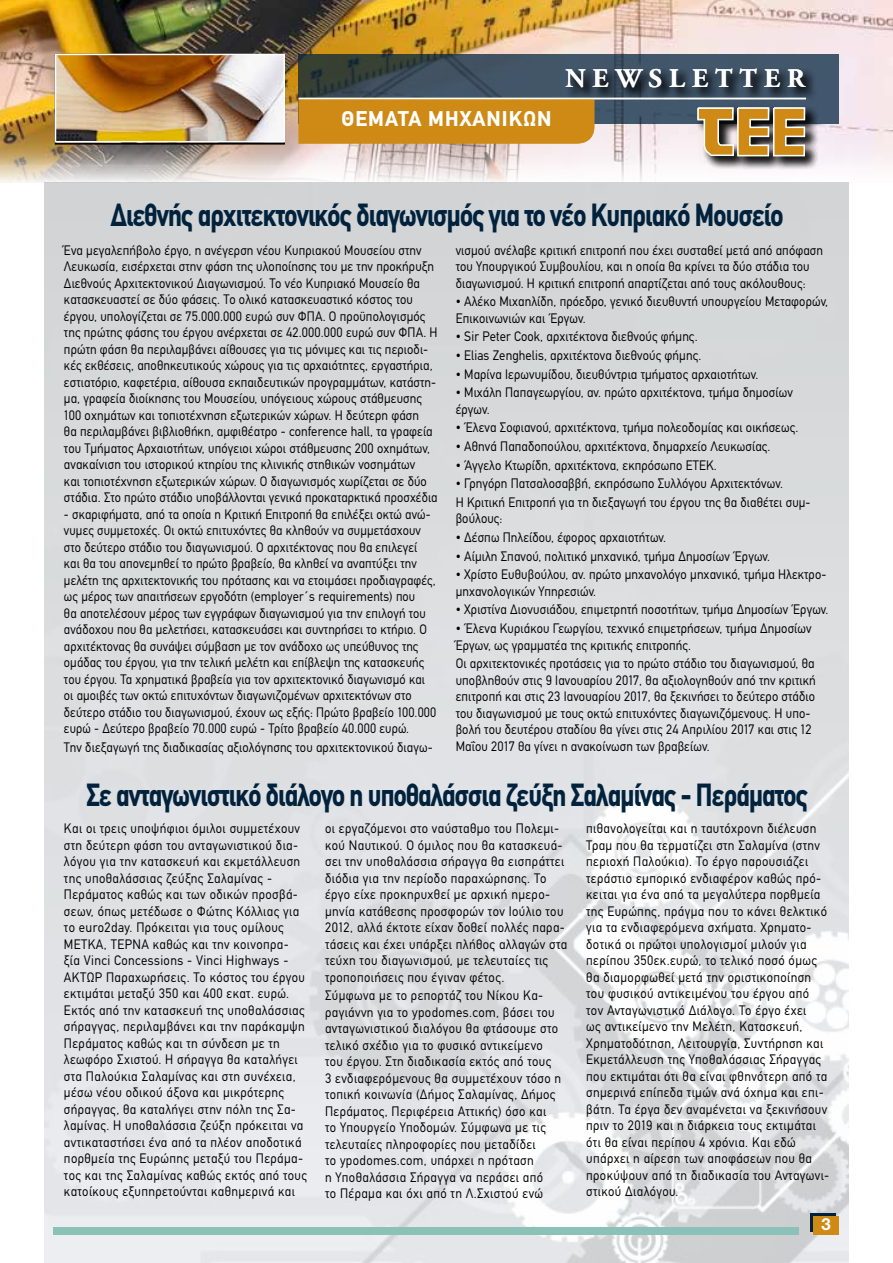
<style>
.page{position:relative;width:893px;height:1263px;background:#fff}
.page>*{position:absolute;margin:0;border:0;box-sizing:border-box;transform-origin:0 0}
.t1{font:700 31.5px "CF Din";letter-spacing:-.03em;color:#00223d;scale:.82 1}
.t2{font:700 27px "CF Garamond";letter-spacing:.26em;color:#fff}
.t3{font:700 21px "CF Din";letter-spacing:.05em;color:#fff}
.t4{font:700 18px "Helvetica Neue Greek";color:#fff}
.t5{font:13.5px/16.5px "CF Din";letter-spacing:.03em;color:#000;scale:.94 1}
.t6{font:13.5px/16.5px "CF Din";letter-spacing:.01em;color:#000;scale:.93 1}
.t7{font:13.5px/16.5px "CF Din";letter-spacing:.01em;color:#000;scale:.92 1}
</style>
<div class="page">
<img style="left:44px;top:183px;width:805px;height:1080px">
<img style="left:0;top:165px;width:849px;height:18px">
<img style="left:0;top:0;width:893px;height:165px">
<svg style="left:299px;top:54px;width:540px;height:69px;background:#3e4f5d"></svg>
<div style="left:55px;top:54px;width:230px;height:91px;border:2px solid #000"></div>
<div style="left:565px;top:67px;width:254px;height:35px;background:#000;opacity:.75"></div>
<div style="left:695px;top:105px;width:53px;height:65px;background:#000;opacity:.75"></div>
<div style="left:735px;top:105px;width:48px;height:65px;background:#000;opacity:.75"></div>
<div style="left:771px;top:105px;width:48px;height:65px;background:#000;opacity:.75"></div>
<svg style="left:696px;top:107px;width:110px;height:50px;background:#b69257"></svg>
<img style="left:58px;top:57px;width:224px;height:82px">
<div style="left:55px;top:54px;width:230px;height:88px;border:2px solid #fff"></div>
<div style="left:299px;top:99px;width:297px;height:45px;background:#ce8a14"></div>
<hr style="left:299px;top:98px;width:507px;height:1px;background:#fff">
<div style="left:810px;top:1214px;width:26px;height:18px;background:#00223d"></div>
<div style="left:813px;top:1216px;width:26px;height:18px;background:#ce8a14"></div>
<div style="left:53px;top:1227px;width:746px;height:7px;background:#8cc1b8"></div>
<h3 class="t3" style="left:342px;top:108px;width:211px">ΘΕΜΑΤΑ ΜΗΧΑΝΙΚΩΝ</h3>
<h2 class="t2" style="left:565px;top:65px;width:241px">NEWSLETTER</h2>
<h1 class="t1" style="left:111px;top:197px;width:822px">Διεθνής αρχιτεκτονικός διαγωνισμός για το νέο Κυπριακό Μουσείο</h1>
<p class="t6" style="left:64px;top:242px;width:403px">Ένα μεγαλεπήβολο έργο, η ανέγερση νέου Κυπριακού Μουσείου στην Λευκωσία, εισέρχεται στην φάση της υλοποίησης του με την προκήρυξη Διεθνούς Αρχιτεκτονικού Διαγωνισμού. Το νέο Κυπριακό Μουσείο θα κατασκευαστεί σε δύο φάσεις. Το ολικό κατασκευαστικό κόστος του έργου, υπολογίζεται σε 75.000.000 ευρώ συν ΦΠΑ. Ο προϋπολογισμός της πρώτης φάσης του έργου ανέρχεται σε 42.000.000 ευρώ συν ΦΠΑ. Η πρώτη φάση θα περιλαμβάνει αίθουσες για τις μόνιμες και τις περιοδι&shy;κές εκθέσεις, αποθηκευτικούς χώρους για τις αρχαιότητες, εργαστήρια, εστιατόριο, καφετέρια, αίθουσα εκπαιδευτικών προγραμμάτων, κατάστη&shy;μα, γραφεία διοίκησης του Μουσείου, υπόγειους χώρους στάθμευσης 100 οχημάτων και τοπιοτέχνηση εξωτερικών χώρων. Η δεύτερη φάση<br>θα περιλαμβάνει βιβλιοθήκη, αμφιθέατρο - conference hall, τα γραφεία του Τμήματος Αρχαιοτήτων, υπόγειοι χώροι στάθμευσης 200 οχημάτων, ανακαίνιση του ιστορικού κτηρίου της κλινικής στηθικών νοσημάτων<br>και τοπιοτέχνηση εξωτερικών χώρων. Ο διαγωνισμός χωρίζεται σε δύο στάδια. Στο πρώτο στάδιο υποβάλλονται γενικά προκαταρκτικά προσχέδια</p>
<p class="t7" style="left:64px;top:506px;width:406px">- σκαριφήματα, από τα οποία η Κριτική Επιτροπή θα επιλέξει οκτώ ανώ&shy;νυμες συμμετοχές. Οι οκτώ επιτυχόντες θα κληθούν να συμμετάσχουν στο δεύτερο στάδιο του διαγωνισμού. Ο αρχιτέκτονας που θα επιλεγεί και θα του απονεμηθεί το πρώτο βραβείο, θα κληθεί να αναπτύξει την μελέτη της αρχιτεκτονικής του πρότασης και να ετοιμάσει προδιαγραφές, ως μέρος των απαιτήσεων εργοδότη (employer´s requirements) που<br>θα αποτελέσουν μέρος των εγγράφων διαγωνισμού για την επιλογή του ανάδοχου που θα μελετήσει, κατασκευάσει και συντηρήσει το κτήριο. Ο αρχιτέκτονας θα συνάψει σύμβαση με τον ανάδοχο ως υπεύθυνος της ομάδας του έργου, για την τελική μελέτη και επίβλεψη της κατασκευής του έργου. Τα χρηματικά βραβεία για τον αρχιτεκτονικό διαγωνισμό και οι αμοιβές των οκτώ επιτυχόντων διαγωνιζομένων αρχιτεκτόνων στο δεύτερο στάδιο του διαγωνισμού, έχουν ως εξής: Πρώτο βραβείο 100.000 ευρώ - Δεύτερο βραβείο 70.000 ευρώ - Τρίτο βραβείο 40.000 ευρώ.</p>
<p class="t6" style="left:64px;top:739px;width:398px">Την διεξαγωγή της διαδικασίας αξιολόγησης του αρχιτεκτονικού διαγω-</p>
<p class="t6" style="left:456px;top:242px;width:397px">νισμού ανέλαβε κριτική επιτροπή που έχει συσταθεί μετά από απόφαση του Υπουργικού Συμβουλίου, και η οποία θα κρίνει τα δύο στάδια του διαγωνισμού. Η κριτική επιτροπή απαρτίζεται από τους ακόλουθους:</p>
<p class="t6" style="left:456px;top:293px;width:402px">• Αλέκο Μιχαηλίδη, πρόεδρο, γενικό διευθυντή υπουργείου Μεταφορών,<br>Επικοινωνιών και Έργων.</p>
<p class="t6" style="left:456px;top:329px;width:262px">• Sir Peter Cook, αρχιτέκτονα διεθνούς φήμης.</p>
<p class="t6" style="left:456px;top:347px;width:266px">• Elias Zenghelis, αρχιτέκτονα διεθνούς φήμης.</p>
<p class="t6" style="left:456px;top:366px;width:327px">• Μαρίνα Ιερωνυμίδου, διευθύντρια τμήματος αρχαιοτήτων.</p>
<p class="t6" style="left:456px;top:384px;width:364px">• Μιχάλη Παπαγεωργίου, αν. πρώτο αρχιτέκτονα, τμήμα δημοσίων έργων.</p>
<p class="t6" style="left:456px;top:420px;width:370px">• Έλενα Σοφιανού, αρχιτέκτονα, τμήμα πολεοδομίας και οικήσεως.</p>
<p class="t6" style="left:456px;top:438px;width:340px">• Αθηνά Παπαδοπούλου, αρχιτέκτονα, δημαρχείο Λευκωσίας.</p>
<p class="t6" style="left:456px;top:457px;width:282px">• Άγγελο Κτωρίδη, αρχιτέκτονα, εκπρόσωπο ΕΤΕΚ.</p>
<p class="t6" style="left:456px;top:474px;width:383px;line-height:18.6px">• Γρηγόρη Πατσαλοσαββή, εκπρόσωπο Συλλόγου Αρχιτεκτόνων.<br>Η Κριτική Επιτροπή για τη διεξαγωγή του έργου της θα διαθέτει συμ-</p>
<p class="t6" style="left:456px;top:511px;width:52px">βούλους:</p>
<p class="t6" style="left:456px;top:529px;width:228px">• Δέσπω Πηλείδου, έφορος αρχαιοτήτων.</p>
<p class="t6" style="left:456px;top:548px;width:340px">• Αίμιλη Σπανού, πολιτικό μηχανικό, τμήμα Δημοσίων Έργων.</p>
<p class="t6" style="left:456px;top:566px;width:400px">• Χρίστο Ευθυβούλου, αν. πρώτο μηχανολόγο μηχανικό, τμήμα Ηλεκτρο&shy;μηχανολογικών Υπηρεσιών.</p>
<p class="t6" style="left:456px;top:602px;width:402px">• Χριστίνα Διονυσιάδου, επιμετρητή ποσοτήτων, τμήμα Δημοσίων Έργων.</p>
<p class="t6" style="left:456px;top:620px;width:384px">• Έλενα Κυριάκου Γεωργίου, τεχνικό επιμετρήσεων, τμήμα Δημοσίων<br>Έργων, ως γραμματέα της κριτικής επιτροπής.</p>
<p class="t6" style="left:456px;top:655px;width:389px">Οι αρχιτεκτονικές προτάσεις για το πρώτο στάδιο του διαγωνισμού, θα υποβληθούν στις 9 Ιανουαρίου 2017, θα αξιολογηθούν από την κριτική επιτροπή και στις 23 Ιανουαρίου 2017, θα ξεκινήσει το δεύτερο στάδιο του διαγωνισμού με τους οκτώ επιτυχόντες διαγωνιζόμενους. Η υπο&shy;βολή του δευτέρου σταδίου θα γίνει στις 24 Απριλίου 2017 και στις 12<br>Μαΐου 2017 θα γίνει η ανακοίνωση των βραβείων.</p>
<h1 class="t1" style="left:86px;top:778px;width:882px">Σε ανταγωνιστικό διάλογο η υποθαλάσσια ζεύξη Σαλαμίνας - Περάματος</h1>
<p class="t5" style="left:64px;top:820px;width:260px">Και οι τρεις υποψήφιοι όμιλοι συμμετέχουν στη δεύτερη φάση του ανταγωνιστικού δια&shy;λόγου για την κατασκευή και εκμετάλλευση της υποθαλάσσιας ζεύξης Σαλαμίνας - Περάματος καθώς και των οδικών προσβά&shy;σεων, όπως μετέδωσε ο Φώτης Κόλλιας για το euro2day. Πρόκειται για τους ομίλους ΜΕΤΚΑ, ΤΕΡΝΑ καθώς και την κοινοπρα&shy;ξία Vinci Concessions - Vinci Highways - ΑΚΤΩΡ Παραχωρήσεις. Το κόστος του έργου εκτιμάται μεταξύ 350 και 400 εκατ. ευρώ.<br>Εκτός από την κατασκευή της υποθαλάσσιας σήραγγας, περιλαμβάνει και την παράκαμψη Περάματος καθώς και τη σύνδεση με τη λεωφόρο Σχιστού. Η σήραγγα θα καταλήγει στα Παλούκια Σαλαμίνας και στη συνέχεια, μέσω νέου οδικού άξονα και μικρότερης σήραγγας, θα καταλήγει στην πόλη της Σα&shy;λαμίνας. Η υποθαλάσσια ζεύξη πρόκειται να αντικαταστήσει ένα από τα πλέον αποδοτικά πορθμεία της Ευρώπης μεταξύ του Περάμα&shy;τος και της Σαλαμίνας καθώς εκτός από τους κατοίκους εξυπηρετούνται καθημερινά και</p>
<p class="t5" style="left:325px;top:820px;width:259px">οι εργαζόμενοι στο ναύσταθμο του Πολεμι&shy;κού Ναυτικού. Ο όμιλος που θα κατασκευά&shy;σει την υποθαλάσσια σήραγγα θα εισπράττει διόδια για την περίοδο παραχώρησης. Το έργο είχε προκηρυχθεί με αρχική ημερο&shy;μηνία κατάθεσης προσφορών τον Ιούλιο του 2012, αλλά έκτοτε είχαν δοθεί πολλές παρα&shy;τάσεις και έχει υπάρξει πλήθος αλλαγών στα τεύχη του διαγωνισμού, με τελευταίες τις τροποποιήσεις που έγιναν φέτος.</p>
<p class="t5" style="left:325px;top:987px;width:253px">Σύμφωνα με το ρεπορτάζ του Νίκου Κα&shy;ραγιάννη για το ypodomes.com, βάσει του ανταγωνιστικού διαλόγου θα φτάσουμε στο τελικό σχέδιο για το φυσικό αντικείμενο του έργου. Στη διαδικασία εκτός από τους<br>3 ενδιαφερόμενους θα συμμετέχουν τόσο η τοπική κοινωνία (Δήμος Σαλαμίνας, Δήμος Περάματος, Περιφέρεια Αττικής) όσο και<br>το Υπουργείο Υποδομών. Σύμφωνα με τις τελευταίες πληροφορίες που μεταδίδει<br>το ypodomes.com, υπάρχει η πρόταση<br>η Υποθαλάσσια Σήραγγα να περάσει από<br>το Πέραμα και όχι από τη Λ.Σχιστού ενώ</p>
<p class="t5" style="left:586px;top:820px;width:260px">πιθανολογείται και η ταυτόχρονη διέλευση Τραμ που θα τερματίζει στη Σαλαμίνα (στην περιοχή Παλούκια). Το έργο παρουσιάζει τεράστιο εμπορικό ενδιαφέρον καθώς πρό&shy;κειται για ένα από τα μεγαλύτερα πορθμεία της Ευρώπης, πράγμα που το κάνει θελκτικό για τα ενδιαφερόμενα σχήματα. Χρηματο&shy;δοτικά οι πρώτοι υπολογισμοί μιλούν για περίπου 350εκ.ευρώ, το τελικό ποσό όμως θα διαμορφωθεί μετά την οριστικοποίηση του φυσικού αντικειμένου του έργου από τον Ανταγωνιστικό Διάλογο. Το έργο έχει<br>ως αντικείμενο την Μελέτη, Κατασκευή, Χρηματοδότηση, Λειτουργία, Συντήρηση και Εκμετάλλευση της Υποθαλάσσιας Σήραγγας που εκτιμάται ότι θα είναι φθηνότερη από τα σημερινά επίπεδα τιμών ανά όχημα και επι&shy;βάτη. Τα έργα δεν αναμένεται να ξεκινήσουν πριν το 2019 και η διάρκεια τους εκτιμάται ότι θα είναι περίπου 4 χρόνια. Και εδώ υπάρχει η αίρεση των αποφάσεων που θα προκύψουν από τη διαδικασία του Ανταγωνι&shy;στικού Διαλόγου.</p>
<h3 class="t4" style="left:821px;top:1215px;width:11px">3</h3>
</div>
